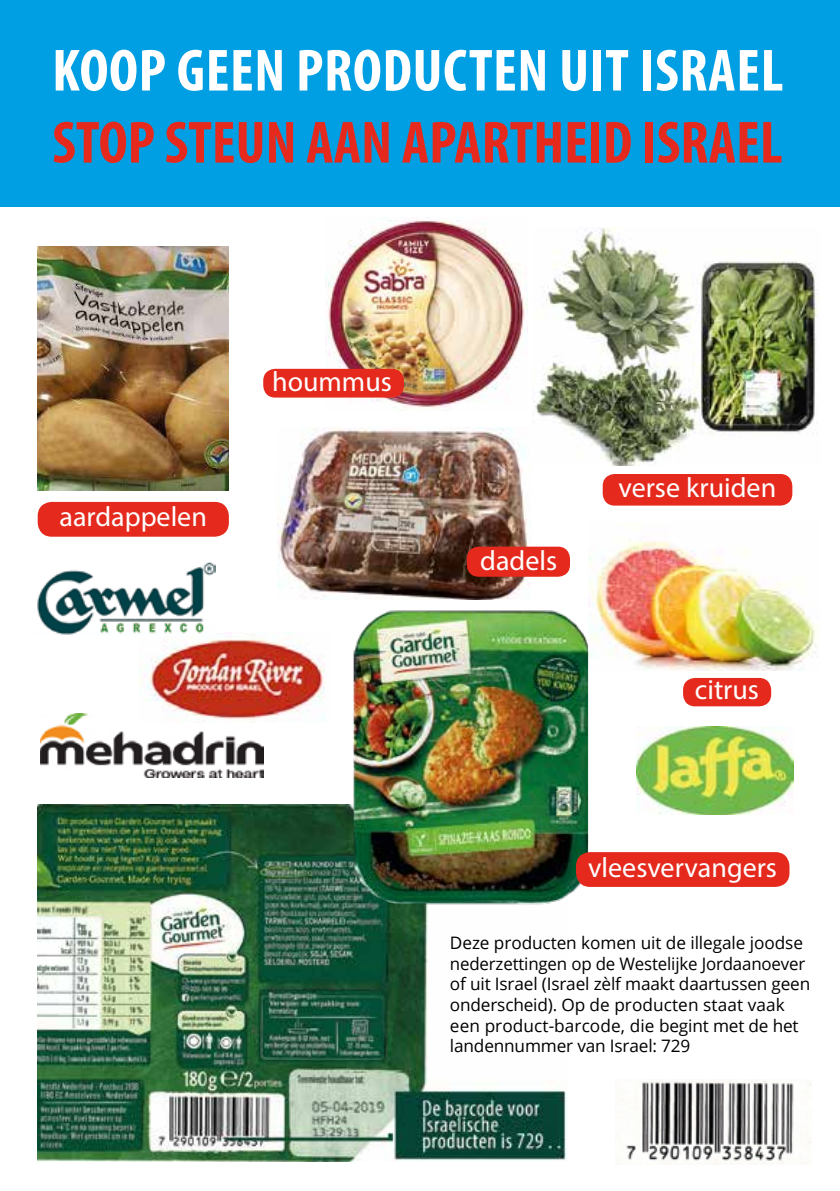
<style>
.page{position:relative;width:840px;height:1191px;background:#fff}
.page>*{position:absolute;margin:0;border:0;box-sizing:border-box;transform-origin:0 0}
.t1{font:700 condensed 60px "Myriad Pro";color:#e52a1d}
.t2{font:700 condensed 60px "Myriad Pro";letter-spacing:.01em;color:#fff}
.t3{font:28px "Myriad Pro";color:#fff}
.t4{font:17.2px/20.6px "Open Sans";letter-spacing:-.01em;color:#000}
</style>
<div class="page">
<img style="left:534px;top:228px;width:285px;height:237px">
<img style="left:38px;top:804px;width:529px;height:357px">
<img style="left:38px;top:246px;width:191px;height:244px">
<div style="left:0;top:0;width:839px;height:206px;background:#009fe3"></div>
<div style="left:602px;top:474px;width:189px;height:31px;background:#e52a1d;border-radius:12px"></div>
<div style="left:38px;top:502px;width:191px;height:35px;background:#e52a1d;border-radius:14px"></div>
<img style="left:588px;top:541px;width:229px;height:129px">
<img style="left:636px;top:726px;width:157px;height:88px">
<div style="left:682px;top:678px;width:88px;height:28px;background:#e52a1d;border-radius:12px"></div>
<img style="left:40px;top:713px;width:223px;height:64px">
<img style="left:325px;top:218px;width:202px;height:193px">
<div style="left:263px;top:369px;width:141px;height:28px;background:#e52a1d;border-radius:12px"></div>
<img style="left:348px;top:610px;width:240px;height:308px">
<img style="left:615px;top:1079px;width:195px;height:85px">
<div style="left:575px;top:852px;width:214px;height:35px;background:#e52a1d;border-radius:14px"></div>
<img style="left:140px;top:632px;width:185px;height:90px">
<img style="left:37px;top:562px;width:179px;height:73px">
<img style="left:277px;top:427px;width:252px;height:172px">
<div style="left:466px;top:546px;width:103px;height:31px;background:#e52a1d;border-radius:12px"></div>
<h1 class="t2" style="left:52px;top:33px;width:732px">KOOP GEEN PRODUCTEN UIT ISRAEL</h1>
<h1 class="t1" style="left:52px;top:105px;width:731px">STOP STEUN AAN APARTHEID ISRAEL</h1>
<h2 class="t3" style="left:59px;top:500px;width:149px">aardappelen</h2>
<h2 class="t3" style="left:272px;top:364px;width:121px">hoummus</h2>
<h2 class="t3" style="left:480px;top:543px;width:78px">dadels</h2>
<h2 class="t3" style="left:618px;top:470px;width:159px">verse kruiden</h2>
<h2 class="t3" style="left:694px;top:672px;width:66px">citrus</h2>
<h2 class="t3" style="left:588px;top:850px;width:190px">vleesvervangers</h2>
<p class="t4" style="left:449px;top:932px;width:362px">Deze producten komen uit de illegale joodse nederzettingen op de Westelijke Jordaanoever of uit Israel (Israel zèlf maakt daartussen geen onderscheid). Op de producten staat vaak een product-barcode, die begint met de het landennummer van Israel: 729</p>
</div>
